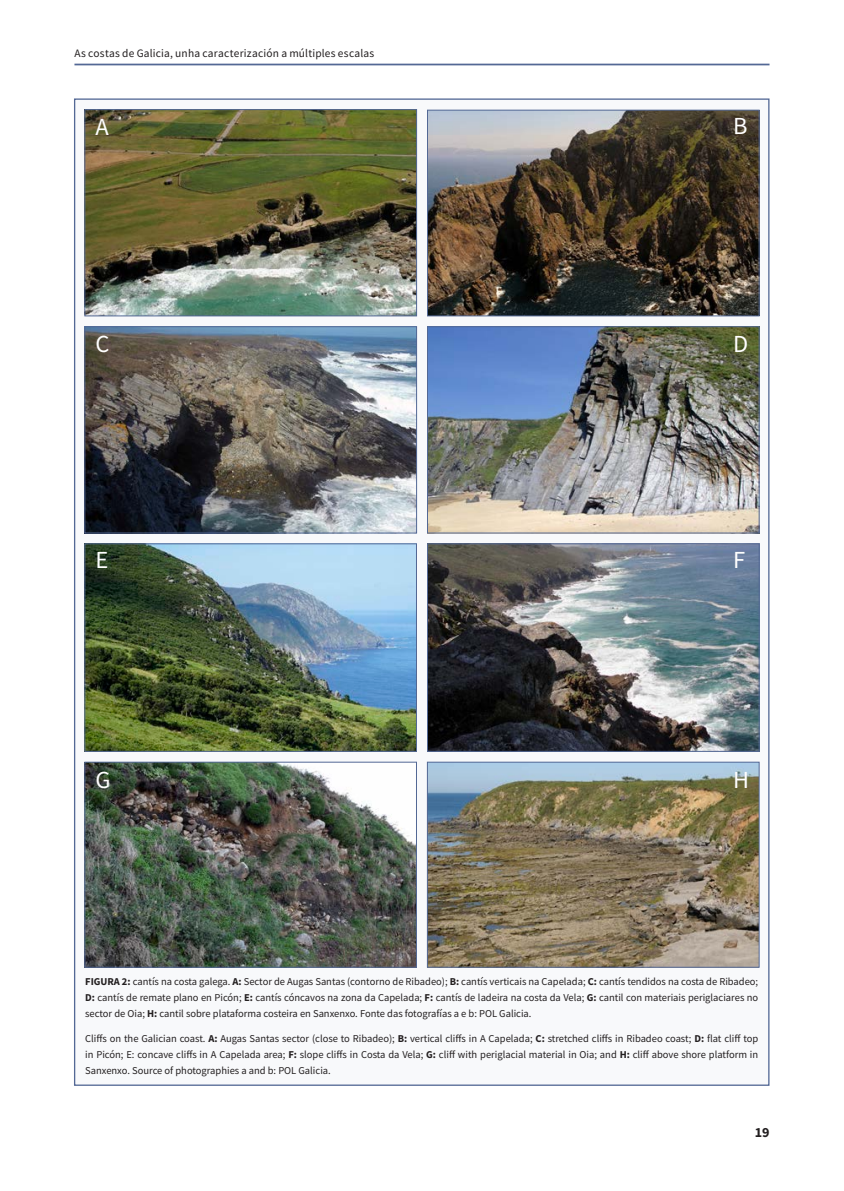
<style>
.page{position:relative;width:844px;height:1191px;background:#fff}
.page>*{position:absolute;margin:0;border:0;box-sizing:border-box;transform-origin:0 0}
.t1{font:24.5px "Source Sans Pro";color:#fff}
.t2{font:700 14px "Source Sans Pro";color:#231f20}
.t3{font:11.38px "Source Sans Pro";letter-spacing:.02em;color:#231f20}
.t4{font:10.5px/15.8px "Source Sans Pro";color:#231f20;text-align:justify}
.s1{font-weight:700}
</style>
<div class="page">
<div style="left:75px;top:99px;width:693px;height:986px;background:#f8f9fb"></div>
<img style="left:86px;top:111px;width:329px;height:203px">
<div style="left:84px;top:109px;width:333px;height:207px;border:1px solid #536895"></div>
<img style="left:86px;top:763px;width:329px;height:202px">
<div style="left:84px;top:761px;width:333px;height:206px;border:1px solid #536895"></div>
<img style="left:86px;top:545px;width:329px;height:205px">
<div style="left:84px;top:543px;width:333px;height:209px;border:1px solid #536895"></div>
<img style="left:86px;top:328px;width:329px;height:203px">
<div style="left:84px;top:326px;width:333px;height:207px;border:1px solid #536895"></div>
<img style="left:429px;top:112px;width:328px;height:202px">
<div style="left:427px;top:110px;width:332px;height:206px;border:1px solid #536895"></div>
<img style="left:429px;top:763px;width:328px;height:202px">
<div style="left:427px;top:761px;width:332px;height:206px;border:1px solid #536895"></div>
<img style="left:429px;top:545px;width:328px;height:205px">
<div style="left:427px;top:543px;width:332px;height:209px;border:1px solid #536895"></div>
<img style="left:429px;top:328px;width:328px;height:203px">
<div style="left:427px;top:326px;width:332px;height:207px;border:1px solid #536895"></div>
<hr style="left:74px;top:64px;width:695px;height:1px;background:#536895">
<p class="t3" style="left:74px;top:46px;width:301px">As costas de Galicia, unha caracterización a múltiples escalas</p>
<h1 class="t1" style="left:95px;top:111px;width:15px">A</h1>
<h1 class="t1" style="left:733px;top:111px;width:16px">B</h1>
<h1 class="t1" style="left:95px;top:328px;width:15px">C</h1>
<h1 class="t1" style="left:733px;top:328px;width:17px">D</h1>
<h1 class="t1" style="left:95px;top:544px;width:14px">E</h1>
<h1 class="t1" style="left:733px;top:544px;width:14px">F</h1>
<h1 class="t1" style="left:95px;top:764px;width:17px">G</h1>
<h1 class="t1" style="left:733px;top:764px;width:17px">H</h1>
<p class="t4" style="left:85px;top:973px;width:674px"><span class="s1">FIGURA 2:</span> cantís na costa galega. <span class="s1">A:</span> Sector de Augas Santas (contorno de Ribadeo); <span class="s1">B:</span> cantís verticais na Capelada; <span class="s1">C:</span> cantís tendidos na costa de Ribadeo; <span class="s1">D:</span> cantís de remate plano en Picón; <span class="s1">E:</span> cantís cóncavos na zona da Capelada; <span class="s1">F:</span> cantís de ladeira na costa da Vela; <span class="s1">G:</span> cantil con materiais periglaciares no sector de Oia; <span class="s1">H:</span> cantil sobre plataforma costeira en Sanxenxo. Fonte das fotografías a e b: POL Galicia.</p>
<p class="t4" style="left:85px;top:1030px;width:674px">Cliffs on the Galician coast. <span class="s1">A:</span> Augas Santas sector (close to Ribadeo); <span class="s1">B:</span> vertical cliffs in A Capelada; <span class="s1">C:</span> stretched cliffs in Ribadeo coast; <span class="s1">D:</span> flat cliff top in Picón; E: concave cliffs in A Capelada area; <span class="s1">F:</span> slope cliffs in Costa da Vela; <span class="s1">G:</span> cliff with periglacial material in Oia; and <span class="s1">H:</span> cliff above shore platform in Sanxenxo. Source of photographies a and b: POL Galicia.</p>
<h2 class="t2" style="left:754px;top:1122px;width:16px">19</h2>
</div>
